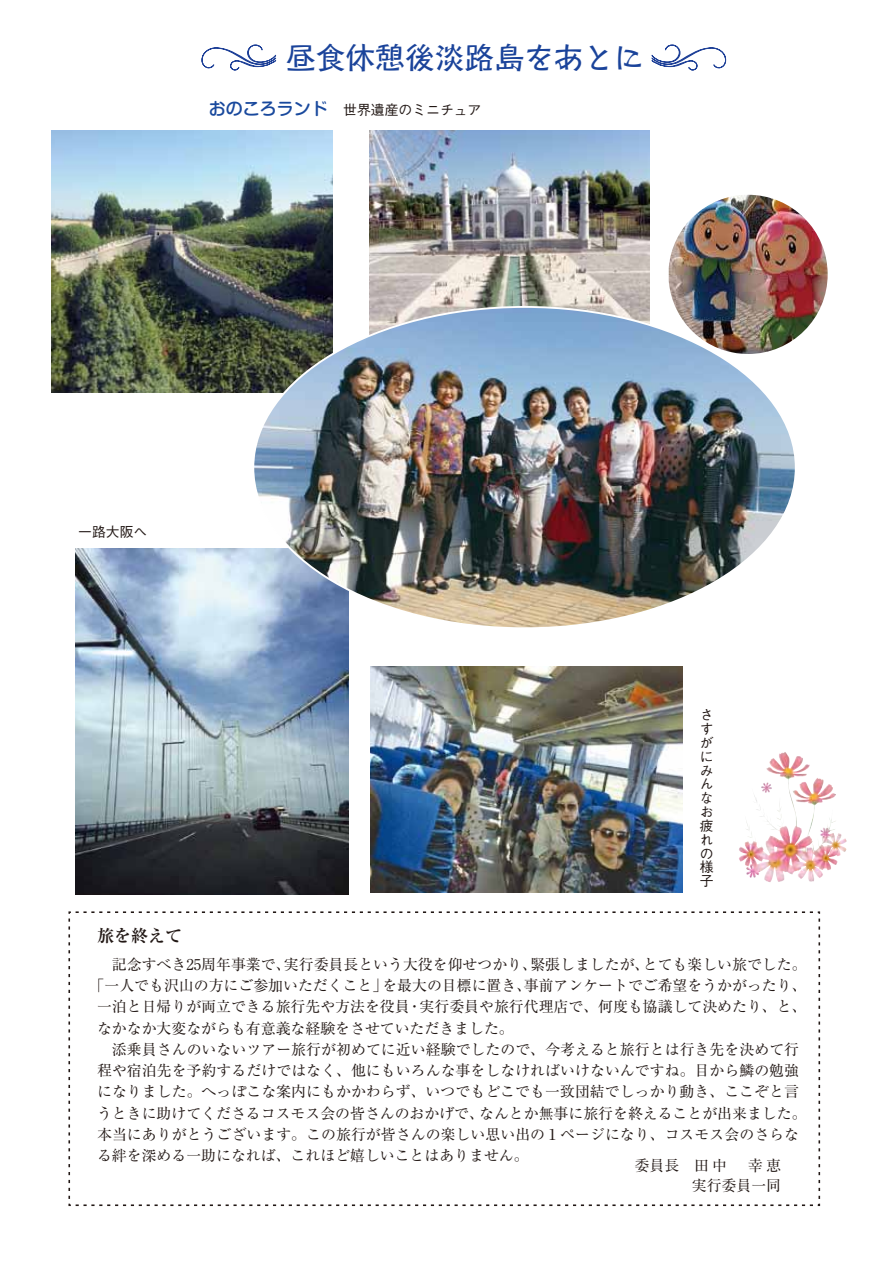
<style>
.page{position:relative;width:893px;height:1263px;background:#fff}
.page>*{position:absolute;margin:0;border:0;box-sizing:border-box;transform-origin:0 0}
.t1{font:29.7px "Kumoya Std";color:#1a439a}
.t2{font:500 16.95px "Shin M Go Pro";color:#19499d}
.t3{font:700 16.95px "Ryumin Pr 5";color:#221815}
.t4{font:14.85px/20.2px "Ryumin Pr 5";color:#221815;text-align:right}
.t5{font:500 13.8px/13.8px "Gothic BBB Pr 5";color:#221815}
</style>
<div class="page">
<svg style="left:68px;top:911px;width:753px;height:296px"></svg>
<img style="left:371px;top:666px;width:312px;height:227px">
<img style="left:369px;top:130px;width:281px;height:177px">
<img style="left:51px;top:130px;width:281px;height:262px">
<img style="left:76px;top:549px;width:273px;height:345px">
<img style="left:762px;top:752px;width:34px;height:103px">
<svg style="left:652px;top:45px;width:74px;height:26px"></svg>
<svg style="left:202px;top:45px;width:74px;height:25px"></svg>
<img style="left:253px;top:307px;width:541px;height:321px">
<img style="left:669px;top:195px;width:159px;height:159px;border-radius:78px">
<h1 class="t1" style="left:286px;top:35px;width:359px">昼食休憩後淡路島をあとに</h1>
<p class="t2" style="left:209px;top:94px;width:121px">おのころランド</p>
<p class="t5" style="left:343px;top:102px;width:140px">世界遺産のミニチュア</p>
<p class="t5" style="left:78px;top:524px;width:71px">一路大阪へ</p>
<p class="t5" style="left:700px;top:707px;width:15px">さすがにみんなお疲れの様子</p>
<p class="t3" style="left:97px;top:922px;width:87px">旅を終えて</p>
<p class="t4" style="left:97px;top:953px;width:711px">　記念すべき25周年事業で、実行委員長という大役を仰せつかり、緊張しましたが、とても楽しい旅でした。</p>
<p class="t4" style="left:90px;top:974px;width:718px">「一人でも沢山の方にご参加いただくこと」を最大の目標に置き、事前アンケートでご希望をうかがったり、</p>
<p class="t4" style="left:97px;top:996px;width:711px">一泊と日帰りが両立できる旅行先や方法を役員・実行委員や旅行代理店で、何度も協議して決めたり、と、</p>
<p class="t4" style="left:97px;top:1017px;width:418px">なかなか大変ながらも有意義な経験をさせていただきました。</p>
<p class="t4" style="left:97px;top:1038px;width:704px">　添乗員さんのいないツアー旅行が初めてに近い経験でしたので、今考えると旅行とは行き先を決めて行</p>
<p class="t4" style="left:97px;top:1059px;width:703px">程や宿泊先を予約するだけではなく、他にもいろんな事をしなければいけないんですね。目から鱗の勉強</p>
<p class="t4" style="left:97px;top:1081px;width:703px">になりました。へっぽこな案内にもかかわらず、いつでもどこでも一致団結でしっかり動き、ここぞと言</p>
<p class="t4" style="left:97px;top:1102px;width:711px">うときに助けてくださるコスモス会の皆さんのおかげで、なんとか無事に旅行を終えることが出来ました。</p>
<p class="t4" style="left:97px;top:1123px;width:703px">本当にありがとうございます。この旅行が皆さんの楽しい思い出の１ページになり、コスモス会のさらな</p>
<p class="t4" style="left:97px;top:1144px;width:433px">る絆を深める一助になれば、これほど嬉しいことはありません。</p>
<p class="t4" style="left:635px;top:1154px;width:148px">委員長 田中　幸恵実行委員一同</p>
</div>
